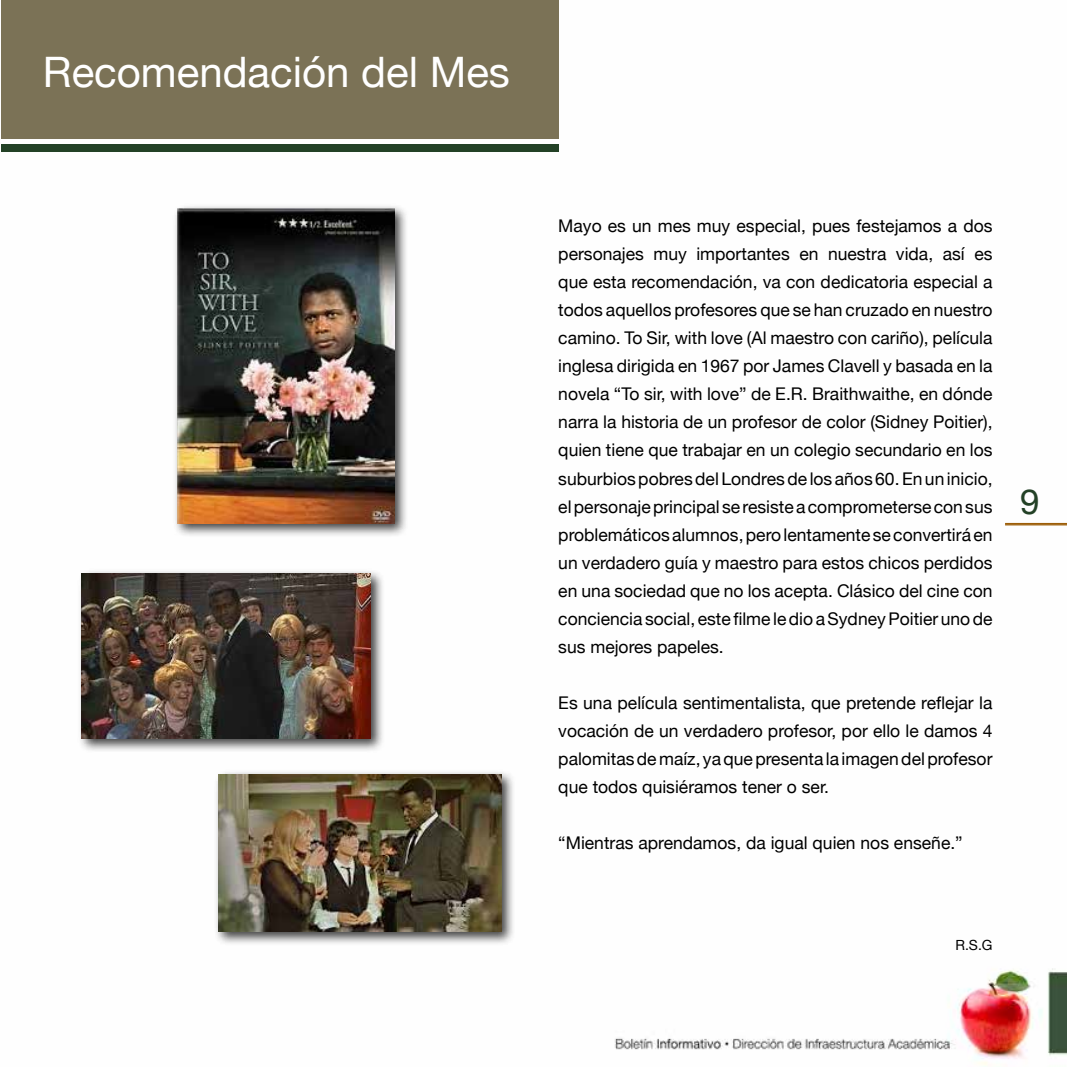
<style>
.page{position:relative;width:1067px;height:1067px;background:#fff}
.page>*{position:absolute;margin:0;border:0;box-sizing:border-box;transform-origin:0 0}
.t1{font:42px "Helvetica Neue";color:#fff}
.t2{font:35px "Helvetica Neue";color:#234126}
.t3{font:17.5px/28px "Helvetica Neue";color:#000;text-align:justify}
.t4{font:14px "Helvetica Neue";color:#000}
</style>
<div class="page">
<img style="left:1px;top:0;width:1066px;height:1066px">
<hr style="left:1005px;top:523px;width:62px;height:1px;background:#995800">
<hr style="left:1005px;top:524px;width:62px;height:1px;background:#995800">
<div style="left:1px;top:0;width:557px;height:138px;background:#7b7256"></div>
<div style="left:1px;top:144px;width:557px;height:8px;background:#234126"></div>
<div style="left:77px;top:569px;width:308px;height:184px;background:#000;opacity:.75"></div>
<img style="left:82px;top:573px;width:288px;height:165px">
<div style="left:214px;top:769px;width:301px;height:177px;background:#000;opacity:.75"></div>
<img style="left:218px;top:774px;width:283px;height:157px">
<div style="left:173px;top:204px;width:236px;height:334px;background:#000;opacity:.75"></div>
<img style="left:177px;top:208px;width:217px;height:315px">
<h1 class="t1" style="left:43px;top:47px;width:468px">Recomendación del Mes</h1>
<p class="t3" style="left:558px;top:212px;width:436px">Mayo es un mes muy especial, pues festejamos a dos personajes muy importantes en nuestra vida, así es que esta recomendación, va con dedicatoria especial a todos aquellos profesores que se han cruzado en nuestro camino. To Sir, with love (Al maestro con cariño), película inglesa dirigida en 1967 por James Clavell y basada en la novela “To sir, with love” de E.R. Braithwaithe, en dónde narra la historia de un profesor de color (Sidney Poitier), quien tiene que trabajar en un colegio secundario en los suburbios pobres del Londres de los años 60. En un inicio, el personaje principal se resiste a comprometerse con sus problemáticos alumnos, pero lentamente se convertirá en un verdadero guía y maestro para estos chicos perdidos en una sociedad que no los acepta. Clásico del cine con conciencia social, este filme le dio a Sydney Poitier uno de sus mejores papeles.</p>
<p class="t3" style="left:558px;top:688px;width:436px">Es una película sentimentalista, que pretende reflejar la vocación de un verdadero profesor, por ello le damos 4 palomitas de maíz, ya que presenta la imagen del profesor que todos quisiéramos tener o ser.</p>
<p class="t3" style="left:558px;top:828px;width:406px">“Mientras aprendamos, da igual quien nos enseñe.”</p>
<h2 class="t2" style="left:1020px;top:481px;width:21px">9</h2>
<p class="t4" style="left:955px;top:936px;width:39px">R.S.G</p>
</div>
